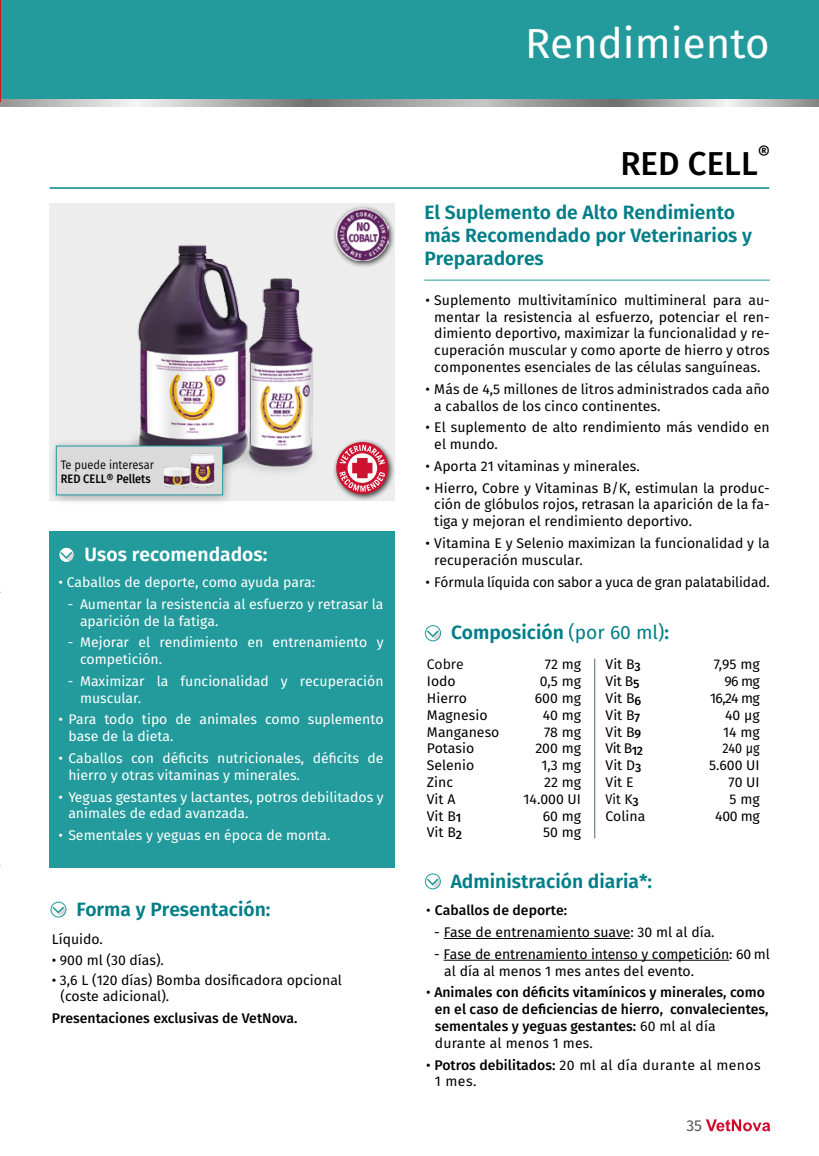
<style>
.page{position:relative;width:819px;height:1156px;background:#fff}
.page>*{position:absolute;margin:0;border:0;box-sizing:border-box;transform-origin:0 0}
.t1{font:42px "Fira Sans";color:#fff}
.t2{font:500 33.07px "Fira Sans";color:#000}
.t3{font:600 19.25px/23.1px "Fira Sans";color:#007e87}
.t4{font:600 19.25px "Fira Sans";color:#fff}
.t5{font:15.75px "Fira Sans";color:#575756}
.t6{font:14px/16.8px "Fira Sans";color:#000}
.t7{font:14px/16.8px "Fira Sans";color:#fff}
.t8{font:500 14px/16.8px "Fira Sans";color:#000}
.t9{font:14px/16.8px "Fira Sans";letter-spacing:.03em;color:#000}
.t10{font:14px "Fira Sans";color:#000;scale:.9 1}
.t11{font:14px "Fira Sans";letter-spacing:-.005em;color:#000}
.t12{font:12.25px "Fira Sans";color:#000;scale:.9 1}
.t13{font:500 12.25px "Fira Sans";color:#000;scale:.9 1}
.s1{font-weight:400}
.s2{font-weight:500}
</style>
<div class="page">
<svg style="left:706px;top:1119px;width:64px;height:12px"></svg>
<div style="left:0;top:0;width:819px;height:104px;background:#239b9c"></div>
<svg style="left:1px;top:99px;width:818px;height:8px;background:#adadad"></svg>
<hr style="left:50px;top:187px;width:719px;height:2px;background:#239b9c">
<hr style="left:443px;top:938px;width:187px;height:1px;background:#000">
<hr style="left:443px;top:960px;width:286px;height:1px;background:#000">
<svg style="left:425px;top:629px;width:15px;height:11px"></svg>
<div style="left:425px;top:625px;width:16px;height:16px;border:1px solid #209a9b;border-radius:50%"></div>
<svg style="left:425px;top:877px;width:15px;height:11px"></svg>
<div style="left:425px;top:873px;width:15px;height:16px;border:1px solid #209a9b;border-radius:50%"></div>
<hr style="left:424px;top:280px;width:345px;height:1px;background:#239b9c">
<hr style="left:594px;top:658px;width:1px;height:180px;background:#496780">
<div style="left:50px;top:203px;width:345px;height:298px;background:#ededed"></div>
<div style="left:50px;top:531px;width:345px;height:336px;background:#239b9c"></div>
<svg style="left:60px;top:550px;width:14px;height:11px"></svg>
<div style="left:58px;top:547px;width:16px;height:16px;border:1px solid #209a9b;border-radius:50%"></div>
<img style="left:49px;top:217px;width:265px;height:255px">
<svg style="left:51px;top:905px;width:15px;height:11px"></svg>
<div style="left:51px;top:902px;width:15px;height:15px;border:1px solid #209a9b;border-radius:50%"></div>
<div style="left:332px;top:438px;width:63px;height:63px;background:#000;opacity:.75"></div>
<div style="left:336px;top:442px;width:52px;height:52px;background:#ce1330;border-radius:50%"></div>
<svg style="left:339px;top:445px;width:46px;height:47px"></svg>
<div style="left:332px;top:205px;width:63px;height:63px;background:#000;opacity:.75"></div>
<img style="left:336px;top:209px;width:52px;height:52px">
<hr style="left:0;top:0;width:1px;height:101px;background:#cd171a">
<div style="left:49px;top:438px;width:185px;height:69px;background:#000;opacity:.3"></div>
<div style="left:56px;top:446px;width:167px;height:49px;background:#dadada"></div>
<img style="left:158px;top:453px;width:61px;height:47px">
<p class="t12" style="left:61px;top:455px;width:105px">Te puede interesar</p>
<p class="t13" style="left:61px;top:468px;width:101px">RED CELL® Pellets</p>
<h3 class="t4" style="left:85px;top:538px;width:184px">Usos recomendados:</h3>
<p class="t7" style="left:58px;top:573px;width:258px">• Caballos de deporte, como ayuda para:</p>
<p class="t7" style="left:80px;top:595px;width:305px;text-indent:-12px">- Aumentar la resistencia al esfuerzo y retrasar la aparición de la fatiga.</p>
<p class="t7" style="left:80px;top:634px;width:305px;text-indent:-12px">- Mejorar el rendimiento en entrenamiento y competición.</p>
<p class="t7" style="left:80px;top:672px;width:305px;text-indent:-12px">- Maximizar la funcionalidad y recuperación muscular.</p>
<p class="t7" style="left:68px;top:711px;width:317px;text-indent:-10px">• Para todo tipo de animales como suplemento base de la dieta.</p>
<p class="t7" style="left:68px;top:749px;width:317px;text-indent:-10px">• Caballos con déficits nutricionales, déficits de hierro y otras vitaminas y minerales.</p>
<p class="t7" style="left:68px;top:788px;width:317px;text-indent:-10px">• Yeguas gestantes y lactantes, potros debilitados y animales de edad avanzada.</p>
<p class="t7" style="left:58px;top:826px;width:274px">• Sementales y yeguas en época de monta.</p>
<h3 class="t3" style="left:76px;top:896px;width:196px">Forma y Presentación:</h3>
<p class="t6" style="left:52px;top:930px;width:53px">Líquido.</p>
<p class="t6" style="left:52px;top:951px;width:114px">• 900 ml (30 días).</p>
<p class="t6" style="left:61px;top:972px;width:283px;line-height:15.8px;text-indent:-9px">• 3,6 L (120 días) Bomba dosificadora opcional (coste adicional).</p>
<p class="t8" style="left:52px;top:1009px;width:247px">Presentaciones exclusivas de VetNova.</p>
<h1 class="t1" style="left:525px;top:12px;width:246px">Rendimiento</h1>
<h2 class="t2" style="left:620px;top:137px;width:151px">RED CELL<sup>®</sup></h2>
<h3 class="t3" style="left:424px;top:200px;width:329px">El Suplemento de Alto Rendimiento más Recomendado por Veterinarios y<br>Preparadores</h3>
<p class="t6" style="left:434px;top:291px;width:337px;text-align:justify;text-indent:-9px">• Suplemento multivitamínico multimineral para au&shy;mentar la resistencia al esfuerzo, potenciar el ren&shy;dimiento deportivo, maximizar la funcionalidad y re&shy;cuperación muscular y como aporte de hierro y otros componentes esenciales de las células sanguíneas.</p>
<p class="t6" style="left:434px;top:380px;width:337px;text-indent:-9px">• Más de 4,5 millones de litros administrados cada año a caballos de los cinco continentes.</p>
<p class="t6" style="left:434px;top:419px;width:337px;text-indent:-9px">• El suplemento de alto rendimiento más vendido en el mundo.</p>
<p class="t6" style="left:425px;top:457px;width:216px">• Aporta 21 vitaminas y minerales.</p>
<p class="t6" style="left:434px;top:479px;width:337px;text-align:justify;text-indent:-9px">• Hierro, Cobre y Vitaminas B/K, estimulan la produc&shy;ción de glóbulos rojos, retrasan la aparición de la fa&shy;tiga y mejoran el rendimiento deportivo.</p>
<p class="t6" style="left:434px;top:534px;width:337px;text-indent:-9px">• Vitamina E y Selenio maximizan la funcionalidad y la recuperación muscular.</p>
<p class="t6" style="left:425px;top:573px;width:346px">• Fórmula líquida con sabor a yuca de gran palatabilidad.</p>
<h3 class="t3" style="left:451px;top:620px;width:219px">Composición <span class="s1">(por 60 ml)</span>:</h3>
<p class="t11" style="left:427px;top:654px;width:38px">Cobre</p>
<p class="t6" style="left:544px;top:656px;width:38px">72 mg</p>
<p class="t6" style="left:427px;top:672px;width:30px">Iodo</p>
<p class="t6" style="left:539px;top:672px;width:43px">0,5 mg</p>
<p class="t6" style="left:427px;top:689px;width:42px">Hierro</p>
<p class="t6" style="left:535px;top:689px;width:48px">600 mg</p>
<p class="t6" style="left:427px;top:706px;width:62px">Magnesio</p>
<p class="t6" style="left:542px;top:706px;width:40px">40 mg</p>
<p class="t6" style="left:427px;top:723px;width:74px">Manganeso</p>
<p class="t6" style="left:544px;top:723px;width:38px">78 mg</p>
<p class="t6" style="left:427px;top:740px;width:49px">Potasio</p>
<p class="t6" style="left:535px;top:740px;width:47px">200 mg</p>
<p class="t6" style="left:427px;top:756px;width:49px">Selenio</p>
<p class="t6" style="left:541px;top:756px;width:41px">1,3 mg</p>
<p class="t6" style="left:427px;top:773px;width:28px">Zinc</p>
<p class="t6" style="left:544px;top:773px;width:38px">22 mg</p>
<p class="t6" style="left:427px;top:790px;width:30px">Vit A</p>
<p class="t6" style="left:523px;top:790px;width:59px">14.000 UI</p>
<p class="t6" style="left:427px;top:807px;width:36px">Vit B<sub>1</sub></p>
<p class="t6" style="left:542px;top:807px;width:40px">60 mg</p>
<p class="t6" style="left:427px;top:824px;width:37px">Vit B<sub>2</sub></p>
<p class="t6" style="left:543px;top:824px;width:39px">50 mg</p>
<p class="t6" style="left:605px;top:656px;width:37px">Vit B<sub>3</sub></p>
<p class="t6" style="left:713px;top:656px;width:47px">7,95 mg</p>
<p class="t6" style="left:605px;top:672px;width:35px">Vit B<sub>5</sub></p>
<p class="t6" style="left:724px;top:672px;width:36px">96 mg</p>
<p class="t6" style="left:605px;top:689px;width:37px">Vit B<sub>6</sub></p>
<p class="t6" style="left:710px;top:689px;width:51px">16,24 mg</p>
<p class="t6" style="left:605px;top:706px;width:36px">Vit B<sub>7</sub></p>
<p class="t6" style="left:725px;top:706px;width:36px">40 µg</p>
<p class="t6" style="left:605px;top:723px;width:37px">Vit B<sub>9</sub></p>
<p class="t6" style="left:723px;top:723px;width:38px">14 mg</p>
<p class="t6" style="left:605px;top:740px;width:39px">Vit B<sub>12</sub></p>
<p class="t10" style="left:722px;top:738px;width:43px">240 µg</p>
<p class="t6" style="left:605px;top:756px;width:37px">Vit D<sub>3</sub></p>
<p class="t6" style="left:709px;top:756px;width:52px">5.600 UI</p>
<p class="t6" style="left:605px;top:773px;width:29px">Vit E</p>
<p class="t6" style="left:728px;top:773px;width:33px">70 UI</p>
<p class="t10" style="left:605px;top:788px;width:39px">Vit K<sub>3</sub></p>
<p class="t6" style="left:729px;top:790px;width:32px">5 mg</p>
<p class="t6" style="left:605px;top:807px;width:41px">Colina</p>
<p class="t6" style="left:715px;top:807px;width:46px">400 mg</p>
<h3 class="t3" style="left:450px;top:869px;width:203px">Administración diaria*:</h3>
<p class="t8" style="left:426px;top:901px;width:142px"><span class="s1">•</span> Caballos de deporte:</p>
<p class="t6" style="left:434px;top:923px;width:282px">- Fase de entrenamiento suave: 30 ml al día.</p>
<p class="t6" style="left:444px;top:945px;width:327px;text-indent:-10px">- Fase de entrenamiento intenso y competición: 60 ml al día al menos 1 mes antes del evento.</p>
<p class="t8" style="left:435px;top:983px;width:335px;text-indent:-9px"><span class="s1">•</span> Animales con déficits vitamínicos y minerales, como en el caso de deficiencias de hierro, convalecientes, sementales y yeguas gestantes: <span class="s1">60 ml al día durante al menos 1 mes.</span></p>
<p class="t9" style="left:435px;top:1056px;width:327px;text-indent:-9px">• <span class="s2">Potros debilitados:</span> 20 ml al día durante al menos<br>1 mes.</p>
<p class="t5" style="left:686px;top:1114px;width:17px">35</p>
</div>
